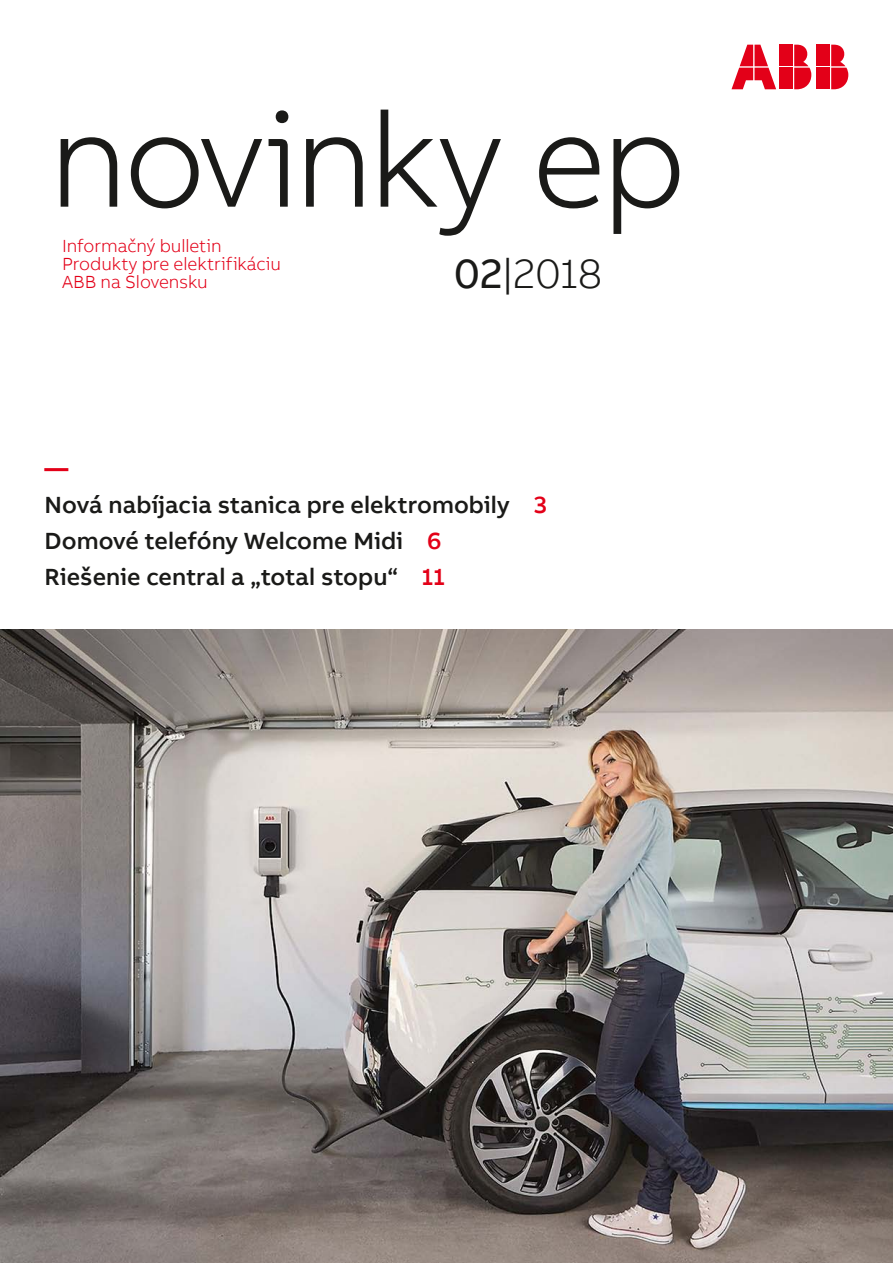
<style>
.page{position:relative;width:893px;height:1263px;background:#fff}
.page>*{position:absolute;margin:0;border:0;box-sizing:border-box;transform-origin:0 0}
.t1{font:300 135px "AB Bvoice";letter-spacing:-.035em;color:#1a1a18}
.t2{font:300 42px "AB Bvoice";color:#1a1a18}
.t3{font:500 24px/36.3px "AB Bvoice";color:#1a1a18}
.t4{font:300 18px/18px "AB Bvoice";letter-spacing:-.005em;color:#e30018}
.s1{font-weight:400}
.s2{font-weight:700;color:#e30018}
.s3{color:#e30018}
</style>
<div class="page">
<img style="left:0;top:630px;width:893px;height:633px">
<div style="left:817px;top:45px;width:13px;height:21px;background:#e30018"></div>
<div style="left:817px;top:68px;width:13px;height:21px;background:#e30018"></div>
<svg style="left:831px;top:45px;width:17px;height:44px"></svg>
<svg style="left:731px;top:45px;width:45px;height:44px"></svg>
<div style="left:780px;top:45px;width:13px;height:21px;background:#e30018"></div>
<div style="left:780px;top:68px;width:13px;height:21px;background:#e30018"></div>
<svg style="left:794px;top:45px;width:17px;height:44px"></svg>
<h1 class="t1" style="left:49px;top:82px;width:639px">novinky ep</h1>
<p class="t4" style="left:62px;top:237px;width:220px">Informačný bulletin<br>Produkty pre elektrifikáciu<br>ABB na Slovensku</p>
<h2 class="t2" style="left:454px;top:249px;width:150px"><span class="s1">02</span>|2018</h2>
<p class="t3" style="left:45px;top:449px;width:504px"><span class="s2">—<br></span>Nová nabíjacia stanica pre elektromobily <span class="s3">3<br></span>Domové telefóny Welcome Midi <span class="s3">6<br></span>Riešenie central a „total stopu“ <span class="s3">11</span></p>
</div>
